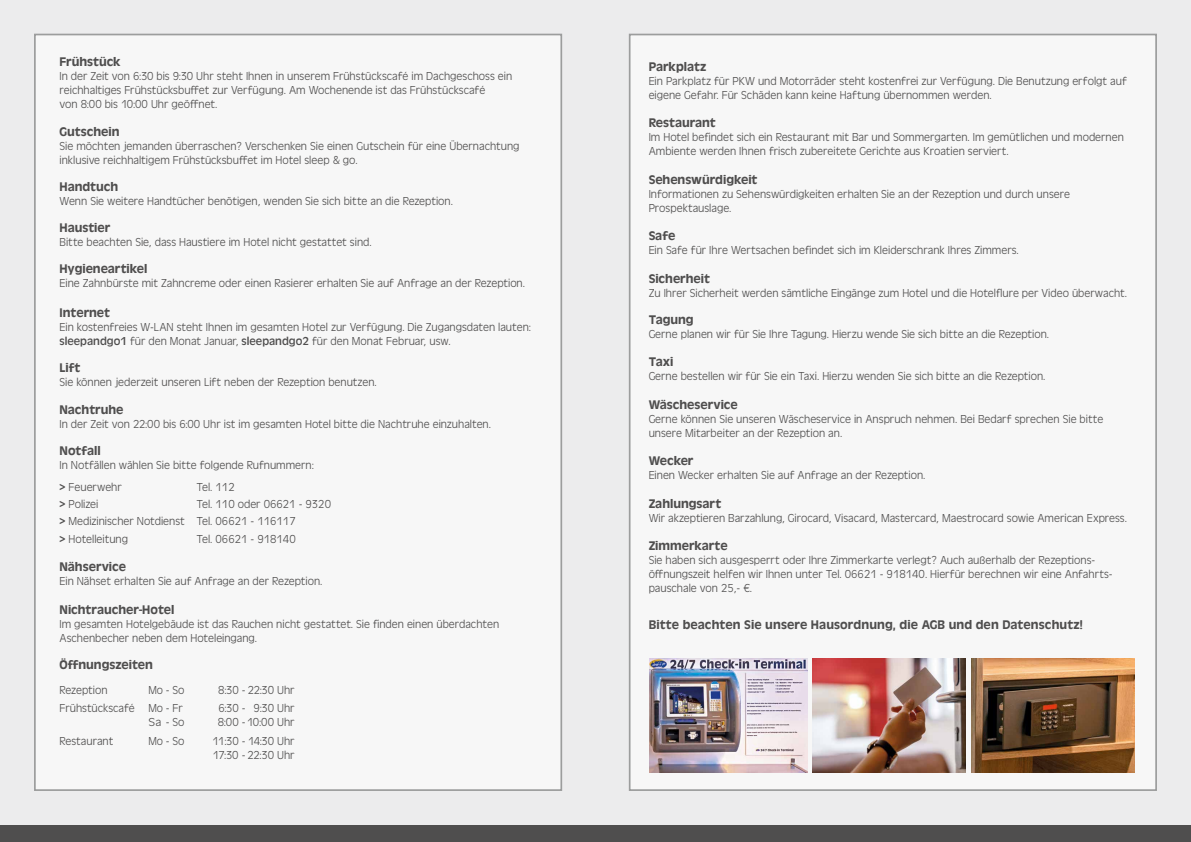
<style>
.page{position:relative;width:1191px;height:842px;background:#ececed}
.page>*{position:absolute;margin:0;border:0;box-sizing:border-box;transform-origin:0 0}
.t1{font:500 13px "Antique Oli";color:#4f4e4e}
.t2{font:300 12px/14px "Antique Oli";color:#4f4e4e}
.t3{font:300 12px/14px "Antique Oli";letter-spacing:-.02em;color:#4f4e4e}
.t4{font:300 12px "Antique Oli";color:#4f4e4e;scale:1.18 1}
.s1{font-weight:400}
</style>
<div class="page">
<div style="left:35px;top:35px;width:526px;height:755px;background:#f7f7f7"></div>
<div style="left:629px;top:35px;width:527px;height:755px;background:#f7f7f7"></div>
<div style="left:0;top:825px;width:1191px;height:17px;background:#4f4e4e"></div>
<img style="left:971px;top:658px;width:163px;height:115px">
<img style="left:813px;top:658px;width:152px;height:115px">
<img style="left:649px;top:658px;width:158px;height:115px">
<p class="t1" style="left:60px;top:55px;width:63px">Frühstück</p>
<p class="t2" style="left:60px;top:70px;width:454px">In der Zeit von 6:30 bis 9:30 Uhr steht Ihnen in unserem Frühstückscafé im Dachgeschoss ein reichhaltiges Frühstücksbuffet zur Verfügung. Am Wochenende ist das Frühstückscafé<br>von 8:00 bis 10:00 Uhr geöffnet.</p>
<p class="t1" style="left:60px;top:124px;width:61px">Gutschein</p>
<p class="t2" style="left:60px;top:139px;width:461px">Sie möchten jemanden überraschen? Verschenken Sie einen Gutschein für eine Übernachtung inklusive reichhaltigem Frühstücksbuffet im Hotel sleep &amp; go.</p>
<p class="t1" style="left:60px;top:179px;width:60px">Handtuch</p>
<p class="t2" style="left:60px;top:194px;width:395px">Wenn Sie weitere Handtücher benötigen, wenden Sie sich bitte an die Rezeption.</p>
<p class="t1" style="left:60px;top:220px;width:52px">Haustier</p>
<p class="t2" style="left:60px;top:235px;width:314px">Bitte beachten Sie, dass Haustiere im Hotel nicht gestattet sind.</p>
<p class="t1" style="left:60px;top:262px;width:89px">Hygieneartikel</p>
<p class="t2" style="left:60px;top:276px;width:467px">Eine Zahnbürste mit Zahncreme oder einen Rasierer erhalten Sie auf Anfrage an der Rezeption.</p>
<p class="t1" style="left:60px;top:306px;width:52px">Internet</p>
<p class="t2" style="left:60px;top:320px;width:473px">Ein kostenfreies W-LAN steht Ihnen im gesamten Hotel zur Verfügung. Die Zugangsdaten lauten: <span class="s1">sleepandgo1</span> für den Monat Januar, <span class="s1">sleepandgo2</span> für den Monat Februar, usw.</p>
<p class="t1" style="left:60px;top:361px;width:23px">Lift</p>
<p class="t2" style="left:60px;top:376px;width:319px">Sie können jederzeit unseren Lift neben der Rezeption benutzen.</p>
<p class="t1" style="left:60px;top:402px;width:65px">Nachtruhe</p>
<p class="t2" style="left:60px;top:417px;width:433px">In der Zeit von 22:00 bis 6:00 Uhr ist im gesamten Hotel bitte die Nachtruhe einzuhalten.</p>
<p class="t1" style="left:60px;top:443px;width:43px">Notfall</p>
<p class="t2" style="left:60px;top:454px;width:256px;line-height:22.5px">In Notfällen wählen Sie bitte folgende Rufnummern: <span class="s1">&gt;</span> Feuerwehr</p>
<p class="t2" style="left:197px;top:481px;width:40px">Tel. 112</p>
<p class="t2" style="left:60px;top:497px;width:40px"><span class="s1">&gt;</span> Polizei</p>
<p class="t2" style="left:60px;top:496px;width:273px;line-height:17.3px;text-indent:137px">Tel. 110 oder 06621 - 9320 <span class="s1">&gt;</span> Medizinischer Notdienst Tel. 06621 - 116117<br><span class="s1">&gt;</span> Hotelleitung</p>
<p class="t2" style="left:197px;top:532px;width:101px">Tel. 06621 - 918140</p>
<p class="t1" style="left:60px;top:560px;width:68px">Nähservice</p>
<p class="t2" style="left:60px;top:574px;width:264px">Ein Nähset erhalten Sie auf Anfrage an der Rezeption.</p>
<p class="t1" style="left:60px;top:602px;width:116px">Nichtraucher-Hotel</p>
<p class="t2" style="left:60px;top:617px;width:441px">Im gesamten Hotelgebäude ist das Rauchen nicht gestattet. Sie finden einen überdachten<br>Aschenbecher neben dem Hoteleingang.</p>
<p class="t1" style="left:60px;top:657px;width:95px">Öffnungszeiten</p>
<p class="t2" style="left:60px;top:683px;width:50px">Rezeption</p>
<p class="t2" style="left:149px;top:683px;width:38px">Mo - So</p>
<p class="t2" style="left:218px;top:683px;width:78px">8:30 - 22:30 Uhr</p>
<p class="t2" style="left:60px;top:702px;width:125px">Frühstückscafé Mo - Fr</p>
<p class="t2" style="left:218px;top:702px;width:78px">6:30 - 9:30 Uhr</p>
<p class="t4" style="left:149px;top:716px;width:32px">Sa - So</p>
<p class="t2" style="left:218px;top:716px;width:78px">8:00 -10:00 Uhr</p>
<p class="t2" style="left:60px;top:734px;width:55px">Restaurant</p>
<p class="t2" style="left:149px;top:734px;width:38px">Mo - So</p>
<p class="t3" style="left:212px;top:734px;width:84px">11:30 - 14:30 Uhr<br>17:30 - 22:30 Uhr</p>
<p class="t1" style="left:648px;top:59px;width:59px">Parkplatz</p>
<p class="t2" style="left:648px;top:74px;width:479px">Ein Parkplatz für PKW und Motorräder steht kostenfrei zur Verfügung. Die Benutzung erfolgt auf eigene Gefahr. Für Schäden kann keine Haftung übernommen werden.</p>
<p class="t1" style="left:648px;top:116px;width:69px">Restaurant</p>
<p class="t2" style="left:648px;top:131px;width:477px">Im Hotel befindet sich ein Restaurant mit Bar und Sommergarten. Im gemütlichen und modernen<br>Ambiente werden Ihnen frisch zubereitete Gerichte aus Kroatien serviert.</p>
<p class="t1" style="left:648px;top:172px;width:110px">Sehenswürdigkeit</p>
<p class="t2" style="left:648px;top:187px;width:423px">Informationen zu Sehenswürdigkeiten erhalten Sie an der Rezeption und durch unsere<br>Prospektauslage.</p>
<p class="t1" style="left:648px;top:228px;width:28px">Safe</p>
<p class="t2" style="left:648px;top:243px;width:372px">Ein Safe für Ihre Wertsachen befindet sich im Kleiderschrank Ihres Zimmers.</p>
<p class="t1" style="left:648px;top:271px;width:63px">Sicherheit</p>
<p class="t2" style="left:648px;top:286px;width:480px">Zu Ihrer Sicherheit werden sämtliche Eingänge zum Hotel und die Hotelflure per Video überwacht.</p>
<p class="t1" style="left:648px;top:312px;width:46px">Tagung</p>
<p class="t2" style="left:648px;top:327px;width:402px">Gerne planen wir für Sie Ihre Tagung. Hierzu wende Sie sich bitte an die Rezeption.</p>
<p class="t1" style="left:648px;top:355px;width:26px">Taxi</p>
<p class="t2" style="left:648px;top:370px;width:398px">Gerne bestellen wir für Sie ein Taxi. Hierzu wenden Sie sich bitte an die Rezeption.</p>
<p class="t1" style="left:648px;top:397px;width:91px">Wäscheservice</p>
<p class="t2" style="left:648px;top:412px;width:456px">Gerne können Sie unseren Wäscheservice in Anspruch nehmen. Bei Bedarf sprechen Sie bitte unsere Mitarbeiter an der Rezeption an.</p>
<p class="t1" style="left:648px;top:454px;width:46px">Wecker</p>
<p class="t2" style="left:648px;top:469px;width:278px">Einen Wecker erhalten Sie auf Anfrage an der Rezeption.</p>
<p class="t1" style="left:648px;top:496px;width:74px">Zahlungsart</p>
<p class="t2" style="left:648px;top:511px;width:480px">Wir akzeptieren Barzahlung, Girocard, Visacard, Mastercard, Maestrocard sowie American Express.</p>
<p class="t1" style="left:648px;top:539px;width:81px">Zimmerkarte</p>
<p class="t2" style="left:648px;top:553px;width:465px">Sie haben sich ausgesperrt oder Ihre Zimmerkarte verlegt? Auch außerhalb der Rezeptions&shy;öffnungszeit helfen wir Ihnen unter Tel. 06621 - 918140. Hierfür berechnen wir eine Anfahrts&shy;pauschale von 25,- €.</p>
<p class="t1" style="left:648px;top:617px;width:436px">Bitte beachten Sie unsere Hausordnung, die AGB und den Datenschutz!</p>
</div>
